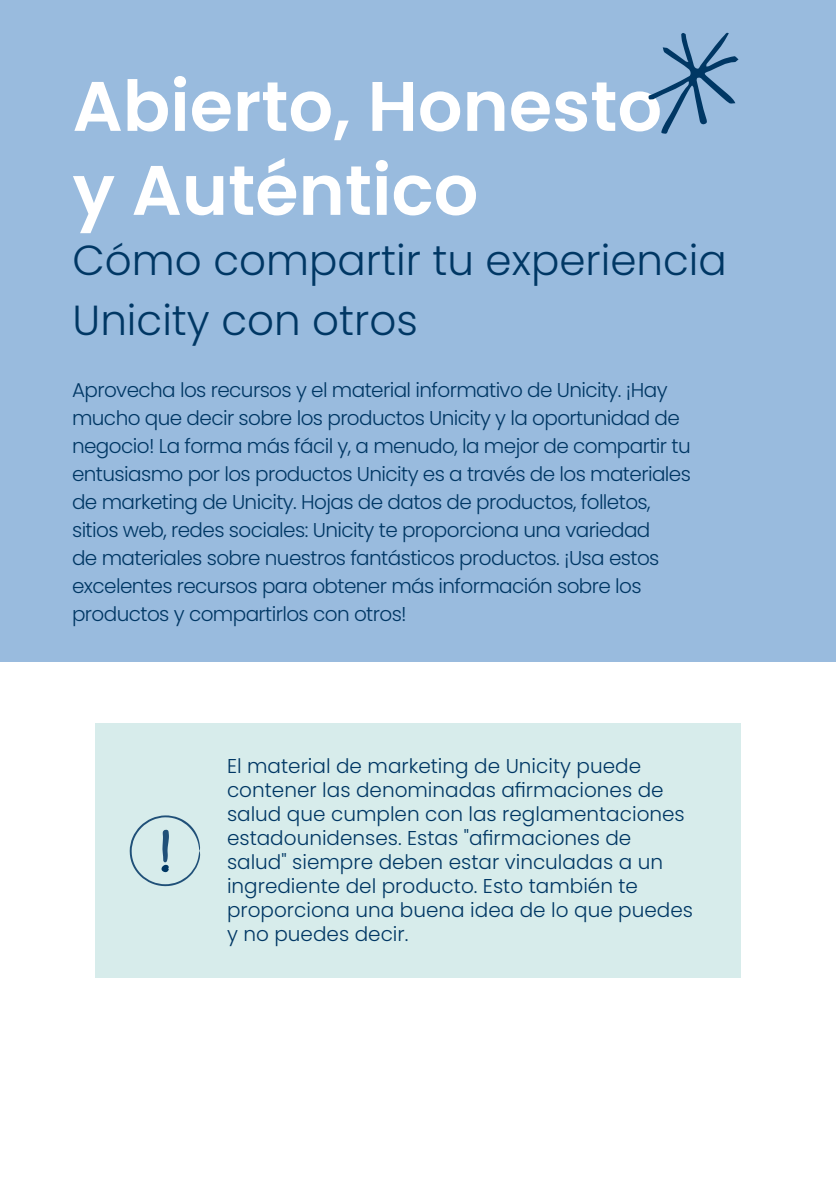
<style>
.page{position:relative;width:836px;height:1188px;background:#fff}
.page>*{position:absolute;margin:0;border:0;box-sizing:border-box;transform-origin:0 0}
.t1{font:600 70px "Poppins";color:#fff}
.t2{font:300 42px/60px "Poppins";color:#003764}
.t3{font:300 20px/28px "Poppins";letter-spacing:-.03em;color:#003764}
.t4{font:300 20px/24px "Poppins";color:#003764}
</style>
<div class="page">
<div style="left:95px;top:724px;width:645px;height:254px;background:#d7eceb"></div>
<div style="left:0;top:0;width:835px;height:661px;background:#99bbde"></div>
<svg style="left:130px;top:815px;width:70px;height:71px"></svg>
<svg style="left:648px;top:33px;width:90px;height:101px"></svg>
<p class="t1" style="left:72px;top:66px;width:591px">Abierto, Honesto</p>
<p class="t1" style="left:72px;top:150px;width:407px">y Auténtico</p>
<p class="t2" style="left:72px;top:230px;width:655px">Cómo compartir tu experiencia<br>Unicity con otros</p>
<p class="t3" style="left:72px;top:376px;width:620px">Aprovecha los recursos y el material informativo de Unicity. ¡Hay mucho que decir sobre los productos Unicity y la oportunidad de negocio! La forma más fácil y, a menudo, la mejor de compartir tu entusiasmo por los productos Unicity es a través de los materiales de marketing de Unicity. Hojas de datos de productos, folletos, sitios web, redes sociales: Unicity te proporciona una variedad<br>de materiales sobre nuestros fantásticos productos. ¡Usa estos excelentes recursos para obtener más información sobre los productos y compartirlos con otros!</p>
<p class="t4" style="left:227px;top:754px;width:467px">El material de marketing de Unicity puede contener las denominadas afirmaciones de salud que cumplen con las reglamentaciones estadounidenses. Estas "afirmaciones de salud" siempre deben estar vinculadas a un ingrediente del producto. Esto también te proporciona una buena idea de lo que puedes y no puedes decir.</p>
</div>
